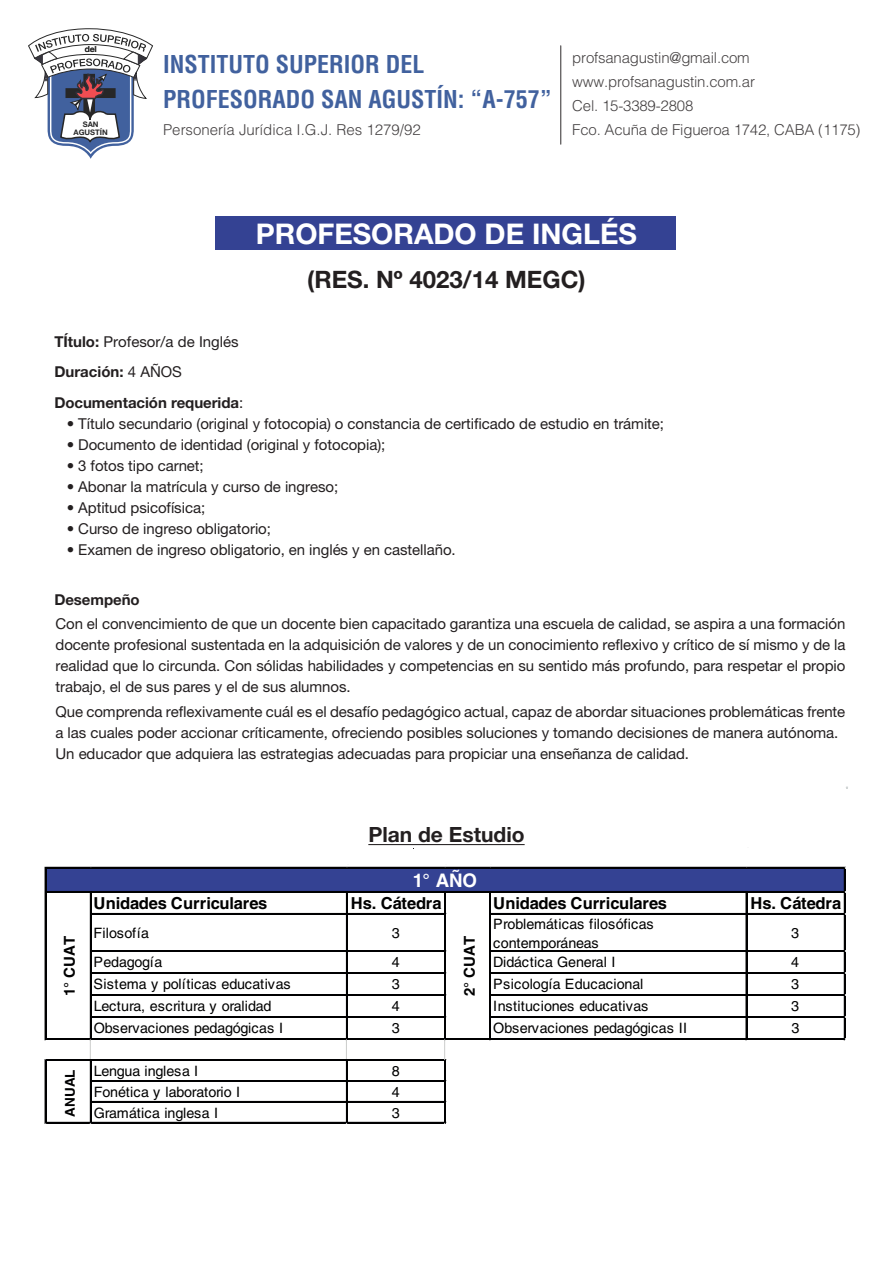
<style>
.page{position:relative;width:893px;height:1263px;background:#fff}
.page>*{position:absolute;margin:0;border:0;box-sizing:border-box;transform-origin:0 0}
.t1{font:700 28.5px "Helvetica Neue LT Std";color:#fff}
.t2{font:700 condensed 24px/34.5px "Helvetica LT Std";color:#1f458d}
.t3{font:700 24px "Helvetica Neue LT Std";color:#231f20}
.t4{font:700 21px "Helvetica Neue LT Std";color:#231f20}
.t5{font:700 18.75px "Helvetica LT Std";color:#fff}
.t6{font:700 16.5px "Helvetica LT Std";letter-spacing:-.01em;color:#000001}
.t7{font:15px/21px "Helvetica Neue LT Std";letter-spacing:-.005em;color:#231f20;text-align:justify}
.t8{font:300 15px/24px "Helvetica LT Std";letter-spacing:-.015em;color:#231f20}
.t9{font:700 15px/30.6px "Helvetica Neue LT Std";letter-spacing:-.005em;color:#231f20}
.t10{font:700 15px "Helvetica LT Std";color:#000001}
.t11{font:14.25px/18.6px "Helvetica LT Std";letter-spacing:-.015em;color:#000001}
.t12{font:14.25px "Helvetica LT Std";letter-spacing:.01em;color:#000001}
.t13{font:700 13.5px "Helvetica LT Std";color:#000001}
.t14{font:500 8.25px "Helvetica Neue LT Std";color:#000001}
.t15{font:700 7.65px/8.1px "Helvetica Neue LT Std";color:#000001;text-align:center}
.s1{font-weight:400}
</style>
<div class="page">
<div style="left:45px;top:868px;width:800px;height:24px;background:#344293"></div>
<div style="left:215px;top:216px;width:460px;height:34px;background:#344293"></div>
<hr style="left:368px;top:844px;width:157px;height:1px;background:#231f20">
<hr style="left:46px;top:867px;width:799px;height:1px;background:#000001">
<hr style="left:46px;top:891px;width:799px;height:1px;background:#000001">
<hr style="left:91px;top:913px;width:355px;height:1px;background:#000001">
<hr style="left:491px;top:913px;width:354px;height:1px;background:#000001">
<hr style="left:91px;top:950px;width:355px;height:1px;background:#000001">
<hr style="left:91px;top:951px;width:355px;height:1px;background:#000001">
<hr style="left:491px;top:950px;width:354px;height:1px;background:#000001">
<hr style="left:491px;top:951px;width:354px;height:1px;background:#000001">
<hr style="left:91px;top:972px;width:355px;height:1px;background:#000001">
<hr style="left:91px;top:973px;width:355px;height:1px;background:#000001">
<hr style="left:491px;top:972px;width:354px;height:1px;background:#000001">
<hr style="left:491px;top:973px;width:354px;height:1px;background:#000001">
<hr style="left:91px;top:994px;width:355px;height:1px;background:#000001">
<hr style="left:91px;top:995px;width:355px;height:1px;background:#000001">
<hr style="left:491px;top:994px;width:354px;height:1px;background:#000001">
<hr style="left:491px;top:995px;width:354px;height:1px;background:#000001">
<hr style="left:91px;top:1016px;width:355px;height:1px;background:#000001">
<hr style="left:91px;top:1017px;width:355px;height:1px;background:#000001">
<hr style="left:491px;top:1016px;width:354px;height:1px;background:#000001">
<hr style="left:491px;top:1017px;width:354px;height:1px;background:#000001">
<hr style="left:45px;top:867px;width:1px;height:173px;background:#000001">
<hr style="left:90px;top:892px;width:1px;height:148px;background:#000001">
<hr style="left:346px;top:892px;width:1px;height:148px;background:#000001">
<hr style="left:444px;top:892px;width:1px;height:148px;background:#000001">
<hr style="left:445px;top:892px;width:1px;height:148px;background:#000001">
<hr style="left:490px;top:892px;width:1px;height:148px;background:#000001">
<hr style="left:746px;top:892px;width:1px;height:148px;background:#000001">
<hr style="left:46px;top:1038px;width:799px;height:1px;background:#000001">
<hr style="left:46px;top:1039px;width:799px;height:1px;background:#000001">
<hr style="left:844px;top:868px;width:1px;height:172px;background:#000001">
<svg style="left:90px;top:1040px;width:1px;height:19px"></svg>
<svg style="left:346px;top:1040px;width:1px;height:19px"></svg>
<hr style="left:46px;top:1059px;width:400px;height:1px;background:#000001">
<hr style="left:46px;top:1060px;width:400px;height:1px;background:#000001">
<svg style="left:444px;top:1040px;width:1px;height:20px"></svg>
<hr style="left:91px;top:1080px;width:355px;height:1px;background:#000001">
<hr style="left:91px;top:1101px;width:355px;height:1px;background:#000001">
<hr style="left:45px;top:1060px;width:1px;height:63px;background:#000001">
<hr style="left:90px;top:1061px;width:1px;height:62px;background:#000001">
<hr style="left:346px;top:1061px;width:1px;height:62px;background:#000001">
<hr style="left:46px;top:1122px;width:400px;height:1px;background:#000001">
<hr style="left:444px;top:1061px;width:1px;height:62px;background:#000001">
<hr style="left:445px;top:1061px;width:1px;height:62px;background:#000001">
<svg style="left:28px;top:28px;width:125px;height:131px"></svg>
<hr style="left:560px;top:46px;width:1px;height:98px;background:#231f20">
<p class="t14" style="left:85px;top:45px;width:13px">del</p>
<p class="t15" style="left:74px;top:120px;width:36px">SAN<br>AGUSTÍN</p>
<h2 class="t2" style="left:163px;top:47px;width:390px">INSTITUTO SUPERIOR DEL<br>PROFESORADO SAN AGUSTÍN: “A-757”</h2>
<p class="t8" style="left:572px;top:46px;width:184px">profsanagustin@gmail.com www.profsanagustin.com.ar<br>Cel. 15-3389-2808</p>
<p class="t8" style="left:163px;top:118px;width:259px">Personería Jurídica I.G.J. Res 1279/92</p>
<p class="t8" style="left:572px;top:118px;width:290px">Fco. Acuña de Figueroa 1742, CABA (1175)</p>
<h1 class="t1" style="left:256px;top:216px;width:383px">PROFESORADO DE INGLÉS</h1>
<h2 class="t3" style="left:307px;top:264px;width:280px">(RES. Nº 4023/14 MEGC)</h2>
<p class="t9" style="left:54px;top:326px;width:190px">TÍtulo: <span class="s1">Profesor/a de Inglés<br></span>Duración: <span class="s1">4 AÑOS<br></span>Documentación requerida<span class="s1">:</span></p>
<p class="t7" style="left:67px;top:413px;width:599px">• Título secundario (original y fotocopia) o constancia de certificado de estudio en trámite;</p>
<p class="t7" style="left:67px;top:434px;width:320px">• Documento de identidad (original y fotocopia);</p>
<p class="t7" style="left:67px;top:455px;width:139px">• 3 fotos tipo carnet;</p>
<p class="t7" style="left:67px;top:476px;width:273px">• Abonar la matrícula y curso de ingreso;</p>
<p class="t7" style="left:67px;top:497px;width:140px">• Aptitud psicofísica;</p>
<p class="t7" style="left:67px;top:518px;width:206px">• Curso de ingreso obligatorio;</p>
<p class="t7" style="left:67px;top:539px;width:391px">• Examen de ingreso obligatorio, en inglés y en castellaño.</p>
<p class="t9" style="left:54px;top:584px;width:87px">Desempeño</p>
<p class="t7" style="left:56px;top:613px;width:791px">Con el convencimiento de que un docente bien capacitado garantiza una escuela de calidad, se aspira a una formación docente profesional sustentada en la adquisición de valores y de un conocimiento reflexivo y crítico de sí mismo y de la realidad que lo circunda. Con sólidas habilidades y competencias en su sentido más profundo, para respetar el propio trabajo, el de sus pares y el de sus alumnos.</p>
<p class="t7" style="left:56px;top:701px;width:791px;text-align:left">Que comprenda reflexivamente cuál es el desafío pedagógico actual, capaz de abordar situaciones problemáticas frente a las cuales poder accionar críticamente, ofreciendo posibles soluciones y tomando decisiones de manera autónoma.<br>Un educador que adquiera las estrategias adecuadas para propiciar una enseñanza de calidad.</p>
<h3 class="t4" style="left:368px;top:822px;width:158px">Plan de Estudio</h3>
<p class="t5" style="left:413px;top:869px;width:66px">1° AÑO</p>
<p class="t6" style="left:94px;top:893px;width:175px">Unidades Curriculares</p>
<p class="t6" style="left:351px;top:893px;width:92px">Hs. Cátedra</p>
<p class="t6" style="left:493px;top:893px;width:175px">Unidades Curriculares</p>
<p class="t6" style="left:750px;top:893px;width:92px">Hs. Cátedra</p>
<p class="t12" style="left:94px;top:924px;width:57px">Filosofía</p>
<p class="t11" style="left:392px;top:923px;width:9px">3</p>
<p class="t11" style="left:493px;top:914px;width:162px">Problemáticas filosóficas contemporáneas</p>
<p class="t11" style="left:791px;top:923px;width:9px">3</p>
<p class="t11" style="left:94px;top:953px;width:70px">Pedagogía</p>
<p class="t11" style="left:392px;top:953px;width:9px">4</p>
<p class="t11" style="left:493px;top:953px;width:124px">Didáctica General I</p>
<p class="t11" style="left:791px;top:953px;width:9px">4</p>
<p class="t12" style="left:94px;top:976px;width:198px">Sistema y políticas educativas</p>
<p class="t11" style="left:392px;top:975px;width:9px">3</p>
<p class="t12" style="left:493px;top:976px;width:151px">Psicología Educacional</p>
<p class="t11" style="left:791px;top:975px;width:9px">3</p>
<p class="t11" style="left:94px;top:997px;width:179px">Lectura, escritura y oralidad</p>
<p class="t11" style="left:392px;top:997px;width:9px">4</p>
<p class="t12" style="left:493px;top:998px;width:157px">Instituciones educativas</p>
<p class="t11" style="left:791px;top:997px;width:9px">3</p>
<p class="t11" style="left:94px;top:1019px;width:191px">Observaciones pedagógicas I</p>
<p class="t11" style="left:392px;top:1019px;width:9px">3</p>
<p class="t11" style="left:493px;top:1019px;width:195px">Observaciones pedagógicas II</p>
<p class="t11" style="left:791px;top:1019px;width:9px">3</p>
<p class="t11" style="left:94px;top:1062px;width:106px">Lengua inglesa I</p>
<p class="t11" style="left:392px;top:1062px;width:9px">8</p>
<p class="t11" style="left:94px;top:1083px;width:148px">Fonética y laboratorio I</p>
<p class="t11" style="left:392px;top:1083px;width:9px">4</p>
<p class="t11" style="left:94px;top:1103px;width:126px">Gramática inglesa I</p>
<p class="t11" style="left:392px;top:1103px;width:9px">3</p>
<p class="t10" style="left:60px;top:996px;width:62px;rotate:-90deg">1° CUAT</p>
<p class="t10" style="left:460px;top:996px;width:62px;rotate:-90deg">2° CUAT</p>
<p class="t13" style="left:62px;top:1117px;width:49px;rotate:-90deg">ANUAL</p>
</div>
